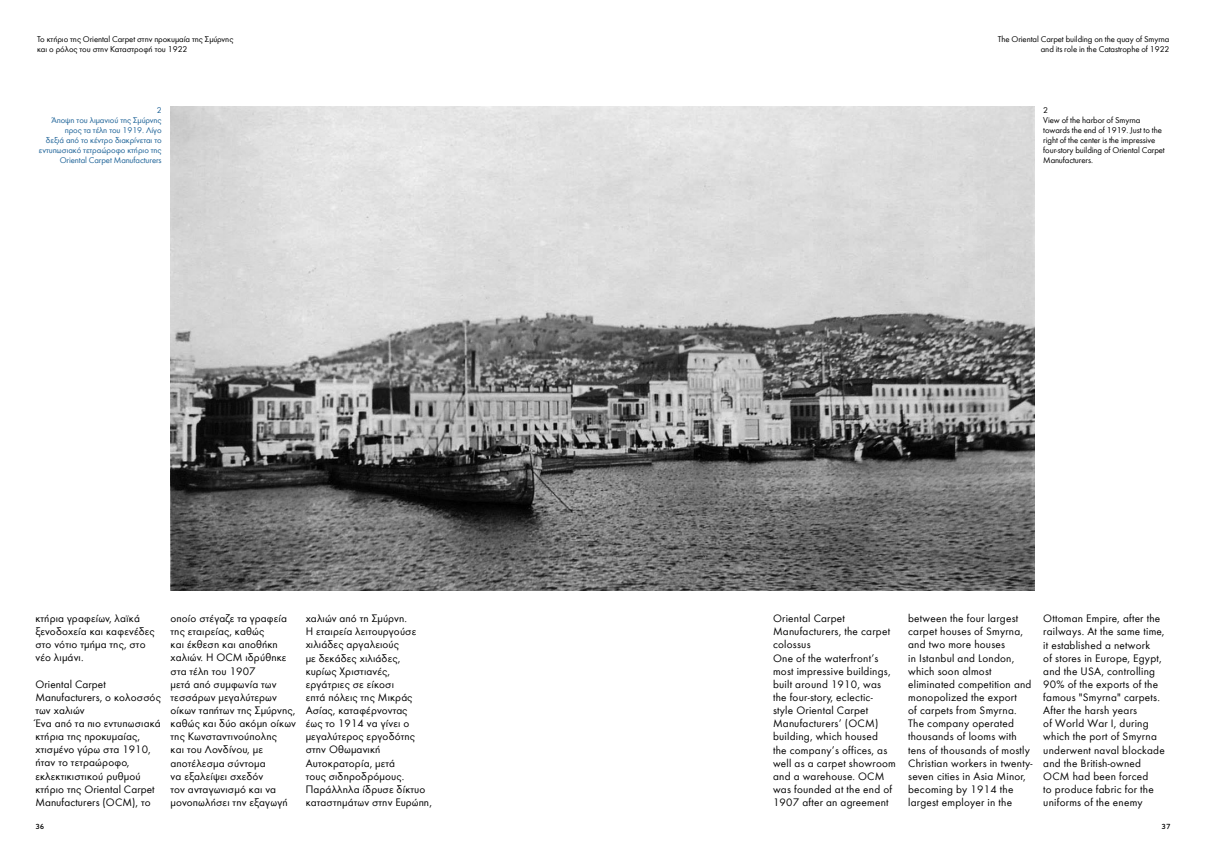
<style>
.page{position:relative;width:1205px;height:851px;background:#fff}
.page>*{position:absolute;margin:0;border:0;box-sizing:border-box;transform-origin:0 0}
.t1{font:11.25px/13.1px "Futura Greek";letter-spacing:.02em;color:#000}
.t2{font:8.75px/10px "Futura Greek";letter-spacing:-.01em;color:#000}
.t3{font:8.75px/10px "Futura Greek";letter-spacing:-.01em;color:#1e6398;text-align:right}
.t4{font:500 7.5px "PF Textbook";color:#000}
</style>
<div class="page">
<img style="left:171px;top:106px;width:863px;height:484px">
<p class="t2" style="left:37px;top:34px;width:198px">Το κτήριο της Oriental Carpet στην προκυμαία της Σμύρνης και ο ρόλος του στην Καταστροφή του 1922</p>
<p class="t2" style="left:998px;top:34px;width:173px;text-align:right">The Oriental Carpet building on the quay of Smyrna and its role in the Catastrophe of 1922</p>
<p class="t3" style="left:39px;top:105px;width:124px">2<br>Άποψη του λιμανιού της Σμύρνης προς τα τέλη του 1919. Λίγο<br>δεξιά από το κέντρο διακρίνεται το εντυπωσιακό τετραώροφο κτήριο της<br>Oriental Carpet Manufacturers</p>
<p class="t2" style="left:1043px;top:105px;width:123px">2<br>View of the harbor of Smyrna towards the end of 1919. Just to the right of the center is the impressive four-story building of Oriental Carpet<br>Manufacturers.</p>
<p class="t1" style="left:35px;top:612px;width:121px">κτήρια γραφείων, λαϊκά ξενοδοχεία και καφενέδες στο νότιο τμήμα της, στο νέο λιμάνι.</p>
<p class="t1" style="left:35px;top:677px;width:127px">Oriental Carpet<br>Manufacturers, ο κολοσσός των χαλιών<br>Ένα από τα πιο εντυπωσιακά κτήρια της προκυμαίας, χτισμένο γύρω στα 1910, ήταν το τετραώροφο, εκλεκτικιστικού ρυθμού κτήριο της Oriental Carpet<br>Manufacturers (OCM), το</p>
<p class="t1" style="left:171px;top:612px;width:127px">οποίο στέγαζε τα γραφεία της εταιρείας, καθώς<br>και έκθεση και αποθήκη χαλιών. Η OCM ιδρύθηκε στα τέλη του 1907<br>μετά από συμφωνία των τεσσάρων μεγαλύτερων οίκων ταπήτων της Σμύρνης, καθώς και δύο ακόμη οίκων της Κωνσταντινούπολης<br>και του Λονδίνου, με αποτέλεσμα σύντομα<br>να εξαλείψει σχεδόν<br>τον ανταγωνισμό και να μονοπωλήσει την εξαγωγή</p>
<p class="t1" style="left:306px;top:612px;width:128px">χαλιών από τη Σμύρνη.<br>Η εταιρεία λειτουργούσε χιλιάδες αργαλειούς<br>με δεκάδες χιλιάδες, κυρίως Χριστιανές, εργάτριες σε είκοσι<br>επτά πόλεις της Μικράς<br>Ασίας, καταφέρνοντας<br>έως το 1914 να γίνει ο μεγαλύτερος εργοδότης στην Οθωμανική<br>Αυτοκρατορία, μετά<br>τους σιδηροδρόμους.<br>Παράλληλα ίδρυσε δίκτυο καταστημάτων στην Ευρώπη,</p>
<p class="t1" style="left:773px;top:612px;width:124px">Oriental Carpet<br>Manufacturers, the carpet colossus<br>One of the waterfront’s most impressive buildings, built around 1910, was the four-story, eclectic-<br>style Oriental Carpet<br>Manufacturers’ (OCM) building, which housed<br>the company’s offices, as well as a carpet showroom and a warehouse. OCM was founded at the end of<br>1907 after an agreement</p>
<p class="t1" style="left:908px;top:612px;width:126px">between the four largest carpet houses of Smyrna, and two more houses<br>in Istanbul and London, which soon almost eliminated competition and monopolized the export<br>of carpets from Smyrna.<br>The company operated thousands of looms with tens of thousands of mostly<br>Christian workers in twenty&shy;seven cities in Asia Minor, becoming by 1914 the largest employer in the</p>
<p class="t1" style="left:1043px;top:612px;width:123px">Ottoman Empire, after the railways. At the same time, it established a network<br>of stores in Europe, Egypt, and the USA, controlling<br>90% of the exports of the famous "Smyrna" carpets.<br>After the harsh years<br>of World War I, during which the port of Smyrna underwent naval blockade and the British-owned<br>OCM had been forced<br>to produce fabric for the uniforms of the enemy</p>
<p class="t4" style="left:35px;top:822px;width:11px">36</p>
<p class="t4" style="left:1161px;top:822px;width:11px">37</p>
</div>
